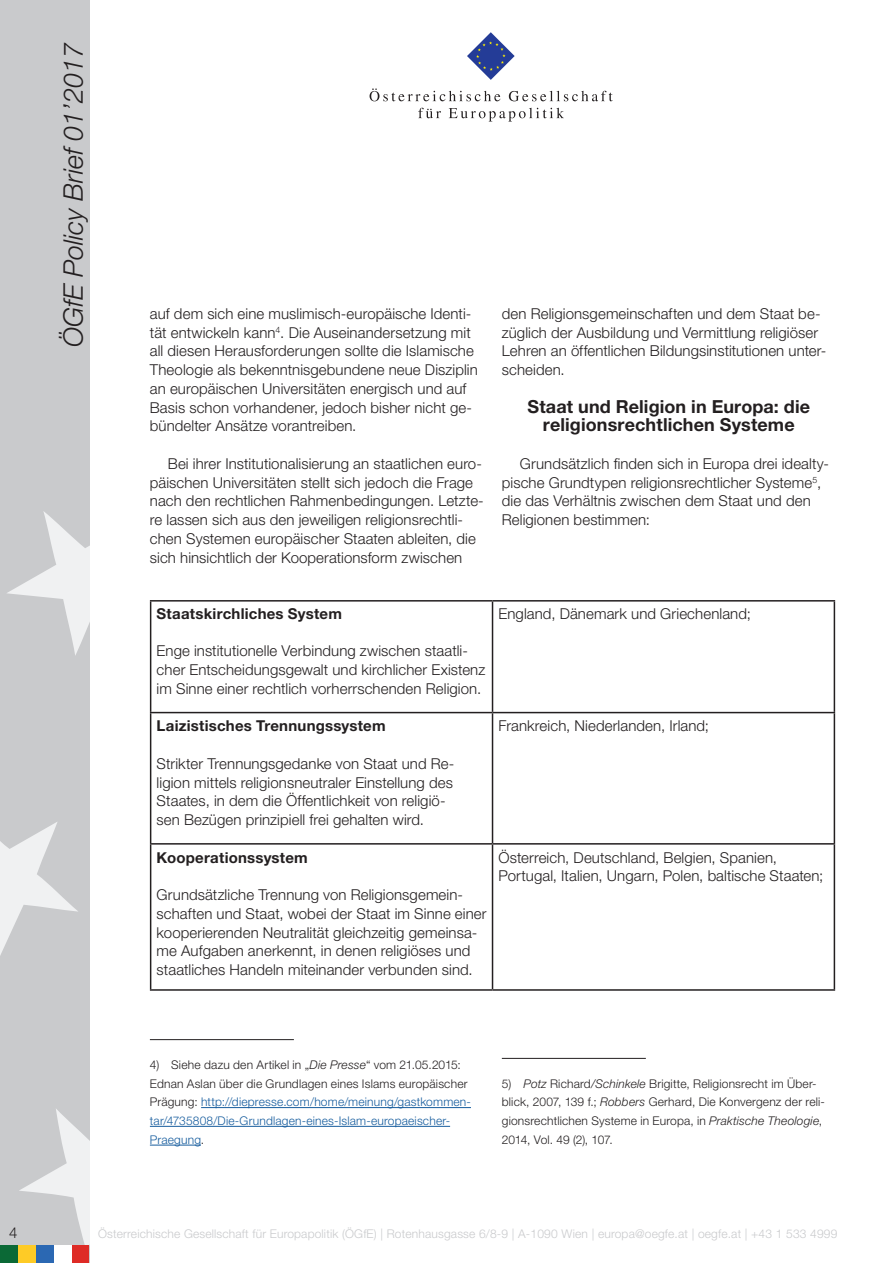
<style>
.page{position:relative;width:893px;height:1263px;background:#fff}
.page>*{position:absolute;margin:0;border:0;box-sizing:border-box;transform-origin:0 0}
.t1{font:italic 300 27px "Helvetica Neue LT Std";color:#231f20}
.Zwischenüberschrift{font:700 18px/18.8px "Helvetica Neue LT Std";letter-spacing:.005em;color:#231f20;text-align:center}
.Standard_Paragraph{font:300 15px/18.8px "Helvetica Neue LT Std";letter-spacing:.005em;color:#231f20}
.Footnotes{font:300 15px/18.8px "Helvetica Neue LT Std";letter-spacing:.005em;color:#231f20}
.Footnotes-2{font:700 15px "Helvetica Neue LT Std";letter-spacing:.015em;color:#231f20}
.Footnotes-3{font:300 12px/18.8px "Helvetica Neue LT Std";letter-spacing:.015em;color:#175d9e}
.Footnotes-4{font:300 12px/18.8px "Helvetica Neue LT Std";letter-spacing:.015em;color:#231f20}
.t2{font:300 12px "Helvetica Neue LT Std";letter-spacing:.015em;color:#c9cacc}
.s1{color:#231f20}
.s2{font-style:italic;color:#231f20}
.s3{font-style:italic}
</style>
<div class="page">
<div style="left:0;top:0;width:89px;height:1263px;background:#c9cacc"></div>
<svg style="left:19px;top:1109px;width:70px;height:136px"></svg>
<svg style="left:0;top:822px;width:78px;height:134px"></svg>
<svg style="left:7px;top:511px;width:82px;height:144px"></svg>
<div style="left:18px;top:1245px;width:18px;height:18px;background:#fecb26"></div>
<div style="left:36px;top:1245px;width:18px;height:18px;background:#2b68b3"></div>
<div style="left:71px;top:1245px;width:18px;height:18px;background:#de2b26"></div>
<div style="left:0;top:1245px;width:18px;height:18px;background:#0b6936"></div>
<div style="left:54px;top:1245px;width:17px;height:18px;background:#fff"></div>
<svg style="left:467px;top:32px;width:48px;height:48px"></svg>
<svg style="left:370px;top:88px;width:130px;height:13px"></svg>
<svg style="left:509px;top:91px;width:104px;height:10px"></svg>
<svg style="left:418px;top:108px;width:23px;height:10px"></svg>
<svg style="left:449px;top:108px;width:115px;height:14px"></svg>
<hr style="left:150px;top:1039px;width:144px;height:1px;background:#231f20">
<hr style="left:201px;top:1107px;width:270px;height:1px;background:#175d9e">
<hr style="left:150px;top:1126px;width:300px;height:1px;background:#175d9e">
<hr style="left:150px;top:1145px;width:51px;height:1px;background:#175d9e">
<hr style="left:502px;top:1058px;width:144px;height:1px;background:#231f20">
<hr style="left:150px;top:600px;width:342px;height:2px;background:#231f20">
<hr style="left:150px;top:602px;width:1px;height:110px;background:#231f20">
<hr style="left:492px;top:600px;width:343px;height:2px;background:#231f20">
<hr style="left:492px;top:602px;width:1px;height:110px;background:#231f20">
<hr style="left:834px;top:602px;width:1px;height:110px;background:#231f20">
<hr style="left:150px;top:712px;width:342px;height:1px;background:#231f20">
<hr style="left:150px;top:713px;width:1px;height:130px;background:#231f20">
<hr style="left:492px;top:712px;width:343px;height:1px;background:#231f20">
<hr style="left:492px;top:713px;width:1px;height:130px;background:#231f20">
<hr style="left:834px;top:713px;width:1px;height:130px;background:#231f20">
<hr style="left:150px;top:843px;width:342px;height:2px;background:#231f20">
<hr style="left:150px;top:845px;width:1px;height:144px;background:#231f20">
<hr style="left:492px;top:843px;width:343px;height:2px;background:#231f20">
<hr style="left:492px;top:845px;width:1px;height:144px;background:#231f20">
<hr style="left:834px;top:845px;width:1px;height:144px;background:#231f20">
<hr style="left:150px;top:989px;width:342px;height:2px;background:#231f20">
<hr style="left:492px;top:989px;width:343px;height:2px;background:#231f20">
<h1 class="t1" style="left:57px;top:347px;width:306px;rotate:-90deg">ÖGfE Policy Brief 01’2017</h1>
<p class="Standard_Paragraph" style="left:150px;top:304px;width:329px">auf dem sich eine muslimisch-europäische Identi&shy;tät entwickeln kann<sup>4</sup>. Die Auseinandersetzung mit all diesen Herausforderungen sollte die Islamische Theologie als bekenntnisgebundene neue Disziplin an europäischen Universitäten energisch und auf Basis schon vorhandener, jedoch bisher nicht ge&shy;bündelter Ansätze vorantreiben.</p>
<p class="Standard_Paragraph" style="left:150px;top:454px;width:335px;text-indent:18px">Bei ihrer Institutionalisierung an staatlichen euro&shy;päischen Universitäten stellt sich jedoch die Frage nach den rechtlichen Rahmenbedingungen. Letzte&shy;re lassen sich aus den jeweiligen religionsrechtli&shy;chen Systemen europäischer Staaten ableiten, die sich hinsichtlich der Kooperationsform zwischen</p>
<p class="Standard_Paragraph" style="left:502px;top:304px;width:326px">den Religionsgemeinschaften und dem Staat be&shy;züglich der Ausbildung und Vermittlung religiöser Lehren an öffentlichen Bildungsinstitutionen unter&shy;scheiden.</p>
<p class="Zwischenüberschrift" style="left:527px;top:396px;width:284px">Staat und Religion in Europa: die religionsrechtlichen Systeme</p>
<p class="Standard_Paragraph" style="left:502px;top:454px;width:329px;text-indent:18px">Grundsätzlich finden sich in Europa drei idealty&shy;pische Grundtypen religionsrechtlicher Systeme<sup>5</sup>, die das Verhältnis zwischen dem Staat und den Religionen bestimmen:</p>
<p class="Footnotes-2" style="left:157px;top:604px;width:187px">Staatskirchliches System</p>
<p class="Footnotes" style="left:157px;top:641px;width:330px">Enge institutionelle Verbindung zwischen staatli&shy;cher Entscheidungsgewalt und kirchlicher Existenz im Sinne einer rechtlich vorherrschenden Religion.</p>
<p class="Footnotes-2" style="left:157px;top:717px;width:231px">Laizistisches Trennungssystem</p>
<p class="Footnotes" style="left:157px;top:754px;width:299px">Strikter Trennungsgedanke von Staat und Re&shy;ligion mittels religionsneutraler Einstellung des Staates, in dem die Öffentlichkeit von religiö&shy;sen Bezügen prinzipiell frei gehalten wird.</p>
<p class="Footnotes-2" style="left:157px;top:848px;width:153px">Kooperationssystem</p>
<p class="Footnotes" style="left:157px;top:885px;width:331px">Grundsätzliche Trennung von Religionsgemein&shy;schaften und Staat, wobei der Staat im Sinne einer kooperierenden Neutralität gleichzeitig gemeinsa&shy;me Aufgaben anerkennt, in denen religiöses und staatliches Handeln miteinander verbunden sind.</p>
<p class="Footnotes" style="left:498px;top:604px;width:254px">England, Dänemark und Griechenland;</p>
<p class="Footnotes" style="left:498px;top:716px;width:212px">Frankreich, Niederlanden, Irland;</p>
<p class="Footnotes" style="left:498px;top:847px;width:326px">Österreich, Deutschland, Belgien, Spanien,<br>Portugal, Italien, Ungarn, Polen, baltische Staaten;</p>
<p class="Footnotes-3" style="left:150px;top:1055px;width:323px"><span class="s1">4) Siehe dazu den Artikel in „</span><span class="s2">Die Presse</span><span class="s1">“ vom 21.05.2015:<br>Ednan Aslan über die Grundlagen eines Islams europäischer Prägung:</span> http://diepresse.com/home/meinung/gastkommen&shy;tar/4735808/Die-Grundlagen-eines-Islam-europaeischer-Praegung<span class="s1">.</span></p>
<p class="Footnotes-4" style="left:502px;top:1074px;width:325px">5) <span class="s3">Potz</span> Richard<span class="s3">/Schinkele</span> Brigitte, Religionsrecht im Über&shy;blick, 2007, 139 f.; <span class="s3">Robbers</span> Gerhard, Die Konvergenz der reli&shy;gionsrechtlichen Systeme in Europa, in <span class="s3">Praktische Theologie</span>, 2014, Vol. 49 (2), 107.</p>
<p class="Standard_Paragraph" style="left:9px;top:1222px;width:10px">4</p>
<p class="t2" style="left:98px;top:1226px;width:741px">Österreichische Gesellschaft für Europapolitik (ÖGfE) | Rotenhausgasse 6/8-9 | A-1090 Wien | europa@oegfe.at | oegfe.at | +43 1 533 4999</p>
</div>
